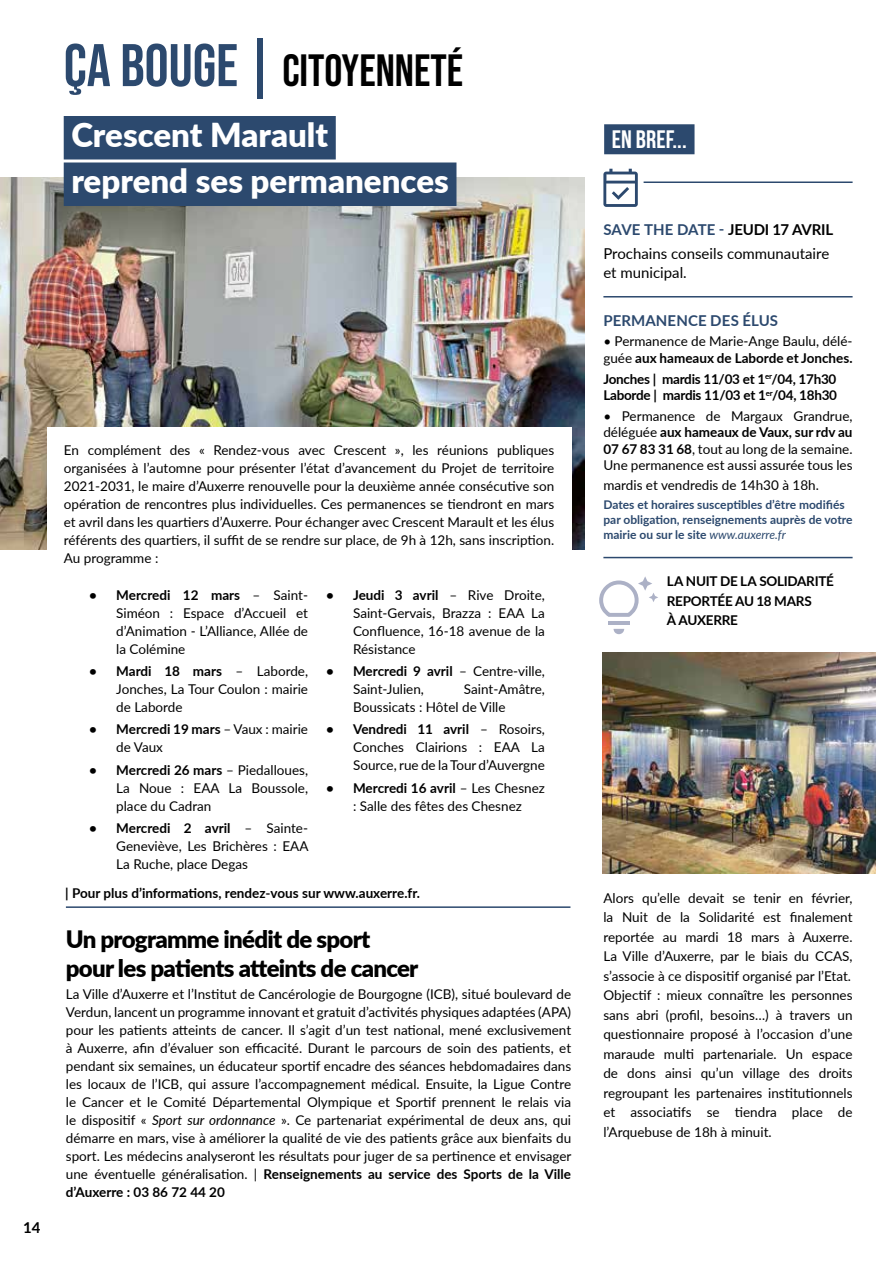
<style>
.page{position:relative;width:893px;height:1263px;background:#fff}
.page>*{position:absolute;margin:0;border:0;box-sizing:border-box;transform-origin:0 0}
.t1{font:45px "Bebas Neue";color:#000}
.t2{font:900 33px/46.5px "Lato";color:#fff}
.t3{font:700 25.2px "Bebas Neue";color:#fff}
.t4{font:900 24px/28.8px "Lato";letter-spacing:-.03em;color:#000}
.t5{font:15px/23.7px "Lato";color:#000}
.t6{font:700 15px "Lato";letter-spacing:.005em;color:#2c496e}
.t7{font:700 15px "Lato";color:#000}
.t8{font:13.5px/18px "Lato";color:#000;text-align:justify}
.t9{font:700 13.5px/19.5px "Lato";letter-spacing:-.02em;color:#000}
.t10{font:700 13.5px "Lato";color:#000}
.t11{font:700 12px/15px "Lato";color:#2c496e}
.s1{font-size:60px;color:#2c496e}
.s2{font-weight:700}
.s3{font-style:italic}
.s4{font-weight:700;color:#2c496e}
.s5{font-weight:400;font-style:italic}
</style>
<div class="page">
<img style="left:0;top:177px;width:584px;height:372px">
<img style="left:602px;top:653px;width:274px;height:220px">
<div style="left:64px;top:116px;width:272px;height:43px;background:#2c496e"></div>
<div style="left:64px;top:162px;width:392px;height:44px;background:#2c496e"></div>
<div style="left:604px;top:124px;width:90px;height:30px;background:#2c496e"></div>
<svg style="left:603px;top:169px;width:35px;height:38px"></svg>
<hr style="left:644px;top:181px;width:209px;height:2px;background:#2c496e">
<hr style="left:603px;top:296px;width:250px;height:1px;background:#2c496e">
<hr style="left:603px;top:557px;width:250px;height:1px;background:#2c496e">
<svg style="left:599px;top:576px;width:59px;height:41px"></svg>
<svg style="left:614px;top:629px;width:10px;height:5px"></svg>
<hr style="left:608px;top:621px;width:21px;height:4px;background:#acb1c6">
<hr style="left:66px;top:906px;width:504px;height:2px;background:#2c496e">
<div style="left:47px;top:427px;width:524px;height:149px;background:#fff"></div>
<h1 class="t1" style="left:64px;top:45px;width:401px"><span class="s1">ÇA BOUGE|</span> CITOYENNETÉ</h1>
<h2 class="t2" style="left:71px;top:110px;width:379px">Crescent Marault reprend ses permanences</h2>
<p class="t7" style="left:23px;top:1216px;width:19px">14</p>
<p class="t8" style="left:64px;top:441px;width:492px">En complément des « Rendez-vous avec Crescent », les réunions publiques organisées à l’automne pour présenter l’état d’avancement du Projet de territoire 2021-2031, le maire d’Auxerre renouvelle pour la deuxième année consécutive son opération de rencontres plus individuelles. Ces permanences se tiendront en mars et avril dans les quartiers d’Auxerre. Pour échanger avec Crescent Marault et les élus référents des quartiers, il suffit de se rendre sur place, de 9h à 12h, sans inscription.<br>Au programme :</p>
<p class="t8" style="left:116px;top:585px;width:193px;text-indent:-27px"><span class="s2">• Mercredi 12 mars</span> – Saint-Siméon : Espace d’Accueil et d’Animation - L’Alliance, Allée de la Colémine</p>
<p class="t8" style="left:116px;top:662px;width:193px;text-indent:-27px"><span class="s2">• Mardi 18 mars</span> – Laborde, Jonches, La Tour Coulon : mairie de Laborde</p>
<p class="t8" style="left:116px;top:720px;width:193px;text-indent:-27px"><span class="s2">• Mercredi 19 mars</span> – Vaux : mairie de Vaux</p>
<p class="t8" style="left:116px;top:760px;width:193px;text-indent:-27px"><span class="s2">• Mercredi 26 mars</span> – Piedalloues, La Noue : EAA La Boussole, place du Cadran</p>
<p class="t8" style="left:116px;top:818px;width:194px;text-indent:-27px"><span class="s2">• Mercredi 2 avril</span> – Sainte-Geneviève, Les Brichères : EAA La Ruche, place Degas</p>
<p class="t8" style="left:353px;top:585px;width:193px;text-indent:-27px"><span class="s2">• Jeudi 3 avril</span> – Rive Droite, Saint-Gervais, Brazza : EAA La Confluence, 16-18 avenue de la Résistance</p>
<p class="t8" style="left:353px;top:661px;width:193px;text-indent:-27px"><span class="s2">• Mercredi 9 avril</span> – Centre-ville,<br>Saint-Julien,</p>
<p class="t8" style="left:353px;top:679px;width:193px;text-indent:111px">Saint-Amâtre,<br>Boussicats : Hôtel de Ville</p>
<p class="t8" style="left:353px;top:720px;width:193px;text-indent:-27px"><span class="s2">• Vendredi 11 avril</span> – Rosoirs, Conches Clairions : EAA La Source, rue de la Tour d’Auvergne</p>
<p class="t8" style="left:326px;top:778px;width:220px;text-align:center"><span class="s2">• Mercredi 16 avril</span> – Les Chesnez : Salle des fêtes des Chesnez</p>
<p class="t10" style="left:65px;top:883px;width:356px">| Pour plus d’informations, rendez-vous sur www.auxerre.fr.</p>
<h3 class="t4" style="left:66px;top:924px;width:354px">Un programme inédit de sport pour les patients atteints de cancer</h3>
<p class="t8" style="left:66px;top:985px;width:507px">La Ville d’Auxerre et l’Institut de Cancérologie de Bourgogne (ICB), situé boulevard de Verdun, lancent un programme innovant et gratuit d’activités physiques adaptées (APA) pour les patients atteints de cancer. Il s’agit d’un test national, mené exclusivement à Auxerre, afin d’évaluer son efficacité. Durant le parcours de soin des patients, et pendant six semaines, un éducateur sportif encadre des séances hebdomadaires dans les locaux de l’ICB, qui assure l’accompagnement médical. Ensuite, la Ligue Contre le Cancer et le Comité Départemental Olympique et Sportif prennent le relais via le dispositif « <span class="s3">Sport sur ordonnance</span> ». Ce partenariat expérimental de deux ans, qui démarre en mars, vise à améliorer la qualité de vie des patients grâce aux bienfaits du sport. Les médecins analyseront les résultats pour juger de sa pertinence et envisager une éventuelle généralisation. | <span class="s2">Renseignements au service des Sports de la Ville d’Auxerre : 03 86 72 44 20</span></p>
<h3 class="t3" style="left:612px;top:126px;width:76px">EN BREF...</h3>
<p class="t5" style="left:603px;top:217px;width:231px"><span class="s4">SAVE THE DATE -</span> <span class="s2">JEUDI 17 AVRIL<br></span>Prochains conseils communautaire</p>
<p class="t5" style="left:603px;top:260px;width:85px">et municipal.</p>
<p class="t6" style="left:603px;top:309px;width:176px">PERMANENCE DES ÉLUS</p>
<p class="t8" style="left:603px;top:333px;width:251px;line-height:16.5px">• Permanence de Marie-Ange Baulu, délé&shy;guée <span class="s2">aux hameaux de Laborde et Jonches.</span></p>
<p class="t9" style="left:603px;top:370px;width:235px;line-height:16.5px">Jonches | mardis 11/03 et 1<sup>er</sup>/04, 17h30<br>Laborde | mardis 11/03 et 1<sup>er</sup>/04, 18h30</p>
<p class="t8" style="left:603px;top:407px;width:251px;line-height:16.5px">• Permanence de Margaux Grandrue, déléguée <span class="s2">aux hameaux de Vaux, sur rdv au 07 67 83 31 68</span>, tout au long de la semaine.<br>Une permanence est aussi assurée tous les</p>
<p class="t8" style="left:603px;top:475px;width:217px">mardis et vendredis de 14h30 à 18h.</p>
<p class="t11" style="left:603px;top:497px;width:251px">Dates et horaires susceptibles d’être modifiés par obligation, renseignements auprès de votre mairie ou sur le site <span class="s5">www.auxerre.fr</span></p>
<p class="t9" style="left:667px;top:571px;width:169px">LA NUIT DE LA SOLIDARITÉ<br>REPORTÉE AU 18 MARS<br>À AUXERRE</p>
<p class="t8" style="left:603px;top:887px;width:251px;line-height:19.5px">Alors qu’elle devait se tenir en février, la Nuit de la Solidarité est finalement reportée au mardi 18 mars à Auxerre.<br>La Ville d’Auxerre, par le biais du CCAS, s’associe à ce dispositif organisé par l’Etat.<br>Objectif : mieux connaître les personnes sans abri (profil, besoins…) à travers un questionnaire proposé à l’occasion d’une maraude multi partenariale. Un espace de dons ainsi qu’un village des droits regroupant les partenaires institutionnels et associatifs se tiendra place de l’Arquebuse de 18h à minuit.</p>
</div>
